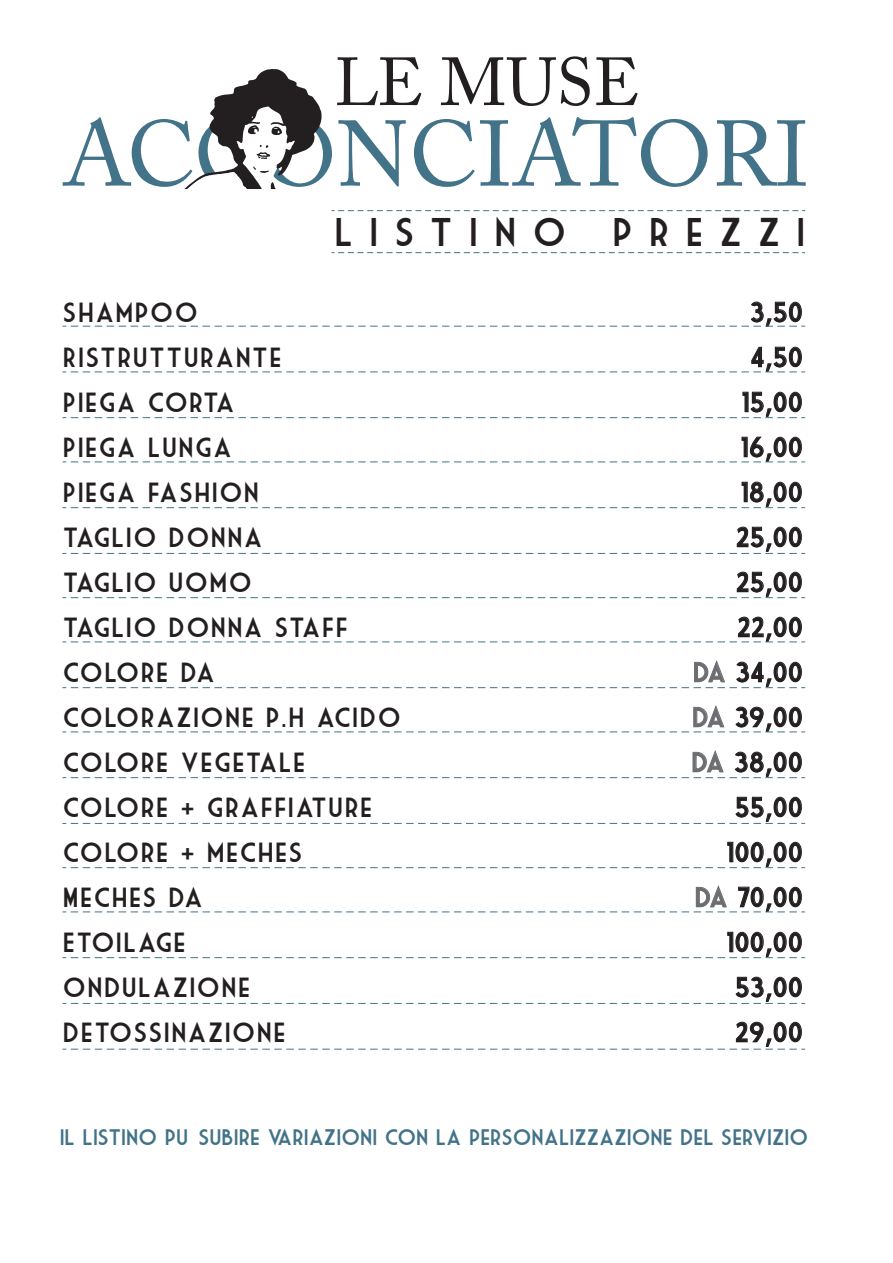
<style>
.page{position:relative;width:893px;height:1263px;background:#fff}
.page>*{position:absolute;margin:0;border:0;box-sizing:border-box;transform-origin:0 0}
.t1{font:39px "Market Deco";letter-spacing:.42em;color:#231f20}
.t2{font:27px/45px "Market Deco";letter-spacing:.05em;color:#231f20}
.t3{font:27px/45px "Market Deco";color:#231f20;text-align:right}
.t4{font:21.9px "Market Deco";color:#427389}
.s1{color:#6c6d70}
</style>
<div class="page">
<svg style="left:62px;top:301px;width:743px;height:26px"></svg>
<svg style="left:332px;top:210px;width:473px;height:1px"></svg>
<svg style="left:332px;top:252px;width:473px;height:1px"></svg>
<svg style="left:62px;top:346px;width:743px;height:27px"></svg>
<svg style="left:62px;top:391px;width:743px;height:27px"></svg>
<svg style="left:62px;top:436px;width:743px;height:27px"></svg>
<svg style="left:62px;top:481px;width:743px;height:27px"></svg>
<svg style="left:62px;top:526px;width:743px;height:28px"></svg>
<svg style="left:62px;top:571px;width:743px;height:27px"></svg>
<svg style="left:62px;top:616px;width:743px;height:27px"></svg>
<svg style="left:62px;top:660px;width:743px;height:28px"></svg>
<svg style="left:62px;top:705px;width:743px;height:28px"></svg>
<svg style="left:62px;top:750px;width:743px;height:28px"></svg>
<svg style="left:62px;top:796px;width:743px;height:28px"></svg>
<svg style="left:62px;top:841px;width:743px;height:27px"></svg>
<svg style="left:62px;top:885px;width:743px;height:28px"></svg>
<svg style="left:62px;top:931px;width:743px;height:27px"></svg>
<svg style="left:62px;top:976px;width:743px;height:28px"></svg>
<svg style="left:62px;top:1021px;width:743px;height:29px"></svg>
<svg style="left:717px;top:120px;width:89px;height:66px"></svg>
<svg style="left:63px;top:56px;width:645px;height:133px"></svg>
<h1 class="t1" style="left:334px;top:210px;width:472px">LISTINO PREZZI</h1>
<p class="t2" style="left:63px;top:289px;width:339px">SHAMPOO<br>RISTRUTTURANTE<br>PIEGA CORTA<br>PIEGA LUNGA<br>PIEGA FASHION<br>TAGLIO DONNA<br>TAGLIO UOMO<br>TAGLIO DONNA STAFF<br>COLORE DA<br>COLORAZIONE P.H ACIDO<br>COLORE VEGETALE<br>COLORE + GRAFFIATURE<br>COLORE + MECHES<br>MECHES DA<br>ETOILAGE<br>ONDULAZIONE<br>DETOSSINAZIONE</p>
<p class="t3" style="left:692px;top:289px;width:113px">3,50<br>4,50<br>15,00<br>16,00<br>18,00<br>25,00<br>25,00<br>22,00<br><span class="s1">DA</span> 34,00<br><span class="s1">DA</span> 39,00<br><span class="s1">DA</span> 38,00<br>55,00<br>100,00<br><span class="s1">DA</span> 70,00<br>100,00<br>53,00<br>29,00</p>
<p class="t4" style="left:60px;top:1124px;width:750px">IL LISTINO PUÒ SUBIRE VARIAZIONI CON LA PERSONALIZZAZIONE DEL SERVIZIO</p>
</div>
